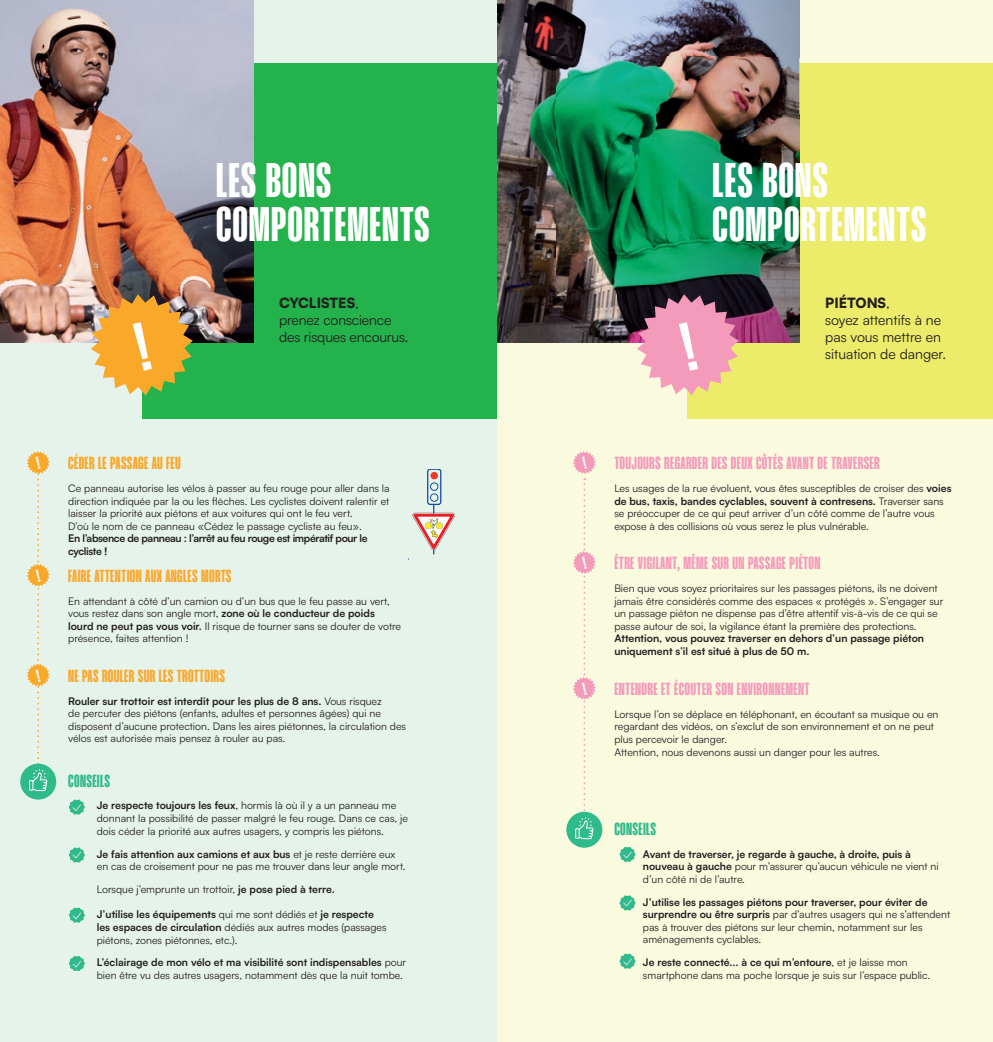
<style>
.page{position:relative;width:993px;height:1042px;background:#fff}
.page>*{position:absolute;margin:0;border:0;box-sizing:border-box;transform-origin:0 0}
.t1{font:700 48.48px/43.9px "Mango Grotesque";letter-spacing:.02em;color:#fff}
.t2{font:700 17.5px "Mango Grotesque";letter-spacing:.02em;color:#f49bbc}
.t3{font:700 17.5px "Mango Grotesque";letter-spacing:.02em;color:#faa82a}
.t4{font:700 17.5px "Mango Grotesque";letter-spacing:.02em;color:#2fba8c}
.t5{font:14px/16.8px "Satoshi";letter-spacing:-.01em;color:#231f20}
.t6{font:10.5px/12.6px "Satoshi";color:#231f20}
.t7{font:700 10.5px/12.6px "Satoshi";letter-spacing:-.005em;color:#231f20}
.t8{font:700 10.5px/12.6px "Satoshi";letter-spacing:-.035em;color:#231f20}
.s1{font-weight:900}
.s2{font-weight:700}
.s3{font-weight:400}
</style>
<div class="page">
<div style="left:496px;top:0;width:496px;height:1042px;background:#fafadf"></div>
<div style="left:687px;top:63px;width:305px;height:356px;background:#eceb6a"></div>
<img style="left:496px;top:0;width:303px;height:342px">
<div style="left:566px;top:812px;width:36px;height:36px;background:#2fba8c;border-radius:50%"></div>
<div style="left:0;top:0;width:496px;height:1042px;background:#e6f3ea"></div>
<div style="left:142px;top:63px;width:354px;height:356px;background:#23b24b"></div>
<img style="left:0;top:0;width:253px;height:342px">
<div style="left:20px;top:763px;width:36px;height:36px;background:#2fba8c;border-radius:50%"></div>
<svg style="left:412px;top:469px;width:43px;height:86px"></svg>
<svg style="left:69px;top:799px;width:16px;height:16px"></svg>
<svg style="left:69px;top:847px;width:16px;height:16px"></svg>
<svg style="left:69px;top:956px;width:16px;height:15px"></svg>
<svg style="left:69px;top:907px;width:16px;height:16px"></svg>
<svg style="left:619px;top:846px;width:16px;height:16px"></svg>
<svg style="left:619px;top:895px;width:16px;height:15px"></svg>
<svg style="left:619px;top:953px;width:16px;height:16px"></svg>
<svg style="left:636px;top:294px;width:102px;height:101px"></svg>
<svg style="left:572px;top:451px;width:23px;height:388px"></svg>
<svg style="left:91px;top:294px;width:102px;height:101px"></svg>
<svg style="left:27px;top:451px;width:23px;height:340px"></svg>
<h1 class="t1" style="left:216px;top:158px;width:215px">LES BONS<br>COMPORTEMENTS</h1>
<h1 class="t1" style="left:712px;top:158px;width:215px">LES BONS<br>COMPORTEMENTS</h1>
<h2 class="t3" style="left:68px;top:453px;width:114px">CÉDER LE PASSAGE AU FEU</h2>
<h3 class="t5" style="left:279px;top:294px;width:131px"><span class="s1">CYCLISTES</span>,<br>prenez conscience des risques encourus.</h3>
<p class="t6" style="left:68px;top:481px;width:323px">Ce panneau autorise les vélos à passer au feu rouge pour aller dans la direction indiquée par la ou les flèches. Les cyclistes doivent ralentir et laisser la priorité aux piétons et aux voitures qui ont le feu vert.<br>D’où le nom de ce panneau «Cédez le passage cycliste au feu».</p>
<p class="t8" style="left:68px;top:532px;width:301px">En l’absence de panneau : l’arrêt au feu rouge est impératif pour le cycliste !</p>
<p class="t6" style="left:68px;top:594px;width:334px">En attendant à côté d’un camion ou d’un bus que le feu passe au vert, vous restez dans son angle mort, <span class="s2">zone où le conducteur de poids lourd ne peut pas vous voir.</span> Il risque de tourner sans se douter de votre présence, faites attention !</p>
<h2 class="t3" style="left:68px;top:566px;width:165px">FAIRE ATTENTION AUX ANGLES MORTS</h2>
<h2 class="t3" style="left:68px;top:666px;width:158px">NE PAS ROULER SUR LES TROTTOIRS</h2>
<p class="t6" style="left:68px;top:694px;width:339px"><span class="s2">Rouler sur trottoir est interdit pour les plus de 8 ans.</span> Vous risquez<br>de percuter des piétons (enfants, adultes et personnes âgées) qui ne disposent d’aucune protection. Dans les aires piétonnes, la circulation des vélos est autorisée mais pensez à rouler au pas.</p>
<h2 class="t4" style="left:68px;top:770px;width:43px">CONSEILS</h2>
<p class="t6" style="left:97px;top:799px;width:312px"><span class="s2">Je respecte toujours les feux</span>, hormis là où il y a un panneau me donnant la possibilité de passer malgré le feu rouge. Dans ce cas, je dois céder la priorité aux autres usagers, y compris les piétons.</p>
<p class="t6" style="left:97px;top:847px;width:310px"><span class="s2">Je fais attention aux camions et aux bus</span> et je reste derrière eux en cas de croisement pour ne pas me trouver dans leur angle mort.</p>
<p class="t6" style="left:97px;top:882px;width:239px">Lorsque j’emprunte un trottoir, <span class="s2">je pose pied à terre.</span></p>
<p class="t6" style="left:97px;top:908px;width:291px"><span class="s2">J’utilise les équipements</span> qui me sont dédiés et <span class="s2">je respecte les espaces de circulation</span> dédiés aux autres modes (passages piétons, zones piétonnes, etc.).</p>
<p class="t6" style="left:97px;top:956px;width:311px"><span class="s2">L’éclairage de mon vélo et ma visibilité sont indispensables</span> pour bien être vu des autres usagers, notamment dès que la nuit tombe.</p>
<h3 class="t5" style="left:824px;top:294px;width:122px"><span class="s1">PIÉTONS</span>,<br>soyez attentifs à ne pas vous mettre en situation de danger.</h3>
<h2 class="t2" style="left:614px;top:453px;width:267px">TOUJOURS REGARDER DES DEUX CÔTÉS AVANT DE TRAVERSER</h2>
<p class="t6" style="left:614px;top:481px;width:338px">Les usages de la rue évoluent, vous êtes susceptibles de croiser des <span class="s2">voies de bus, taxis, bandes cyclables, souvent à contresens.</span> Traverser sans se préoccuper de ce qui peut arriver d’un côté comme de l’autre vous expose à des collisions où vous serez le plus vulnérable.</p>
<h2 class="t2" style="left:614px;top:553px;width:207px">ÊTRE VIGILANT, MÊME SUR UN PASSAGE PIÉTON</h2>
<p class="t6" style="left:614px;top:581px;width:330px">Bien que vous soyez prioritaires sur les passages piétons, ils ne doivent jamais être considérés comme des espaces « protégés ». S’engager sur un passage piéton ne dispense pas d’être attentif vis-à-vis de ce qui se passe autour de soi, la vigilance étant la première des protections.</p>
<p class="t7" style="left:614px;top:631px;width:311px">Attention, vous pouvez traverser en dehors d’un passage piéton uniquement s’il est situé à plus de 50 m.</p>
<h2 class="t2" style="left:614px;top:679px;width:197px">ENTENDRE ET ÉCOUTER SON ENVIRONNEMENT</h2>
<p class="t6" style="left:614px;top:707px;width:325px">Lorsque l’on se déplace en téléphonant, en écoutant sa musique ou en regardant des vidéos, on s’exclut de son environnement et on ne peut plus percevoir le danger.<br>Attention, nous devenons aussi un danger pour les autres.</p>
<h2 class="t4" style="left:614px;top:818px;width:43px">CONSEILS</h2>
<p class="t7" style="left:642px;top:847px;width:297px">Avant de traverser, je regarde à gauche, à droite, puis à nouveau à gauche <span class="s3">pour m’assurer qu’aucun véhicule ne vient ni d’un côté ni de l’autre.</span></p>
<p class="t6" style="left:642px;top:895px;width:309px"><span class="s2">J’utilise les passages piétons pour traverser, pour éviter de surprendre ou être surpris</span> par d’autres usagers qui ne s’attendent pas à trouver des piétons sur leur chemin, notamment sur les aménagements cyclables.</p>
<p class="t6" style="left:642px;top:956px;width:289px"><span class="s2">Je reste connecté... à ce qui m’entoure</span>, et je laisse mon smartphone dans ma poche lorsque je suis sur l’espace public.</p>
</div>
